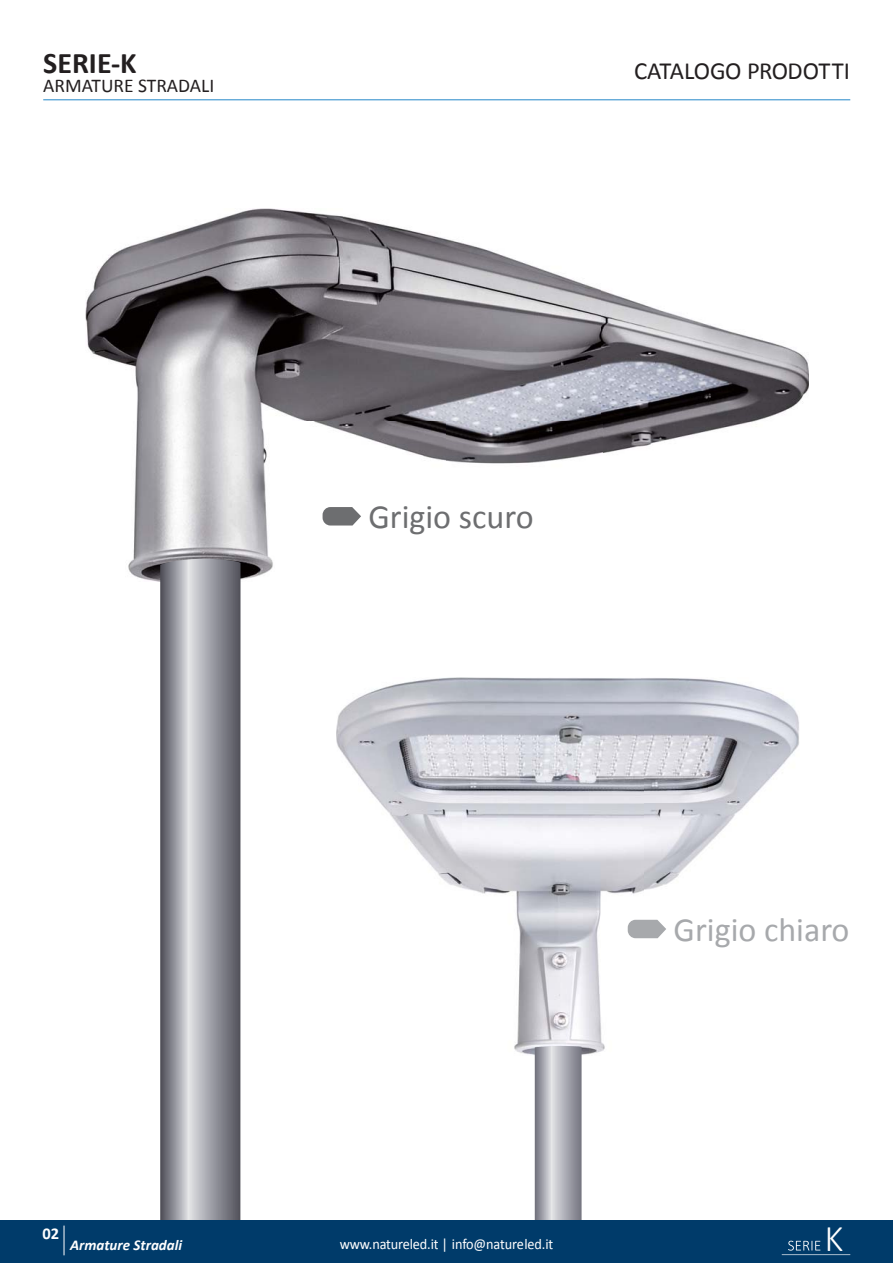
<style>
.page{position:relative;width:893px;height:1263px;background:#fff}
.page>*{position:absolute;margin:0;border:0;box-sizing:border-box;transform-origin:0 0}
.t1{font:300 37.8px "Calibri";color:#fff}
.t2{font:34.05px "Calibri";color:#a7a9ac}
.t3{font:34.05px "Calibri";color:#6d6e70}
.t4{font:700 30px "Calibri";color:#231f20}
.t5{font:24.75px "Calibri";letter-spacing:-.02em;color:#231f20}
.t6{font:19.5px "Calibri";color:#231f20}
.t7{font:700 16.5px "Calibri";color:#fff}
.t8{font:15px "Calibri";letter-spacing:-.01em;color:#fff;scale:.95 1}
.t9{font:italic 700 15px "Calibri";color:#fff}
</style>
<div class="page">
<img style="left:336px;top:677px;width:463px;height:378px">
<img style="left:86px;top:209px;width:723px;height:372px">
<hr style="left:43px;top:99px;width:807px;height:1px;background:#2388c9">
<svg style="left:160px;top:559px;width:81px;height:661px;background:#97979e"></svg>
<svg style="left:535px;top:1046px;width:47px;height:174px;background:#a9aab2"></svg>
<div style="left:0;top:1220px;width:893px;height:43px;background:#003b6a"></div>
<hr style="left:64px;top:1225px;width:1px;height:30px;background:#fff">
<svg style="left:782px;top:1241px;width:68px;height:14px"></svg>
<svg style="left:323px;top:507px;width:38px;height:18px"></svg>
<svg style="left:628px;top:920px;width:38px;height:18px"></svg>
<h3 class="t4" style="left:43px;top:51px;width:95px">SERIE-K</h3>
<h3 class="t5" style="left:634px;top:61px;width:217px">CATALOGO PRODOTTI</h3>
<h3 class="t6" style="left:43px;top:77px;width:173px">ARMATURE STRADALI</h3>
<p class="t7" style="left:43px;top:1227px;width:18px">02</p>
<p class="t9" style="left:70px;top:1239px;width:114px">Armature Stradali</p>
<h2 class="t3" style="left:368px;top:503px;width:167px">Grigio scuro</h2>
<p class="t8" style="left:340px;top:1238px;width:226px">www.natureled.it | info@natureled.it</p>
<h2 class="t2" style="left:674px;top:915px;width:177px">Grigio chiaro</h2>
<h1 class="t1" style="left:825px;top:1222px;width:21px">K</h1>
</div>
